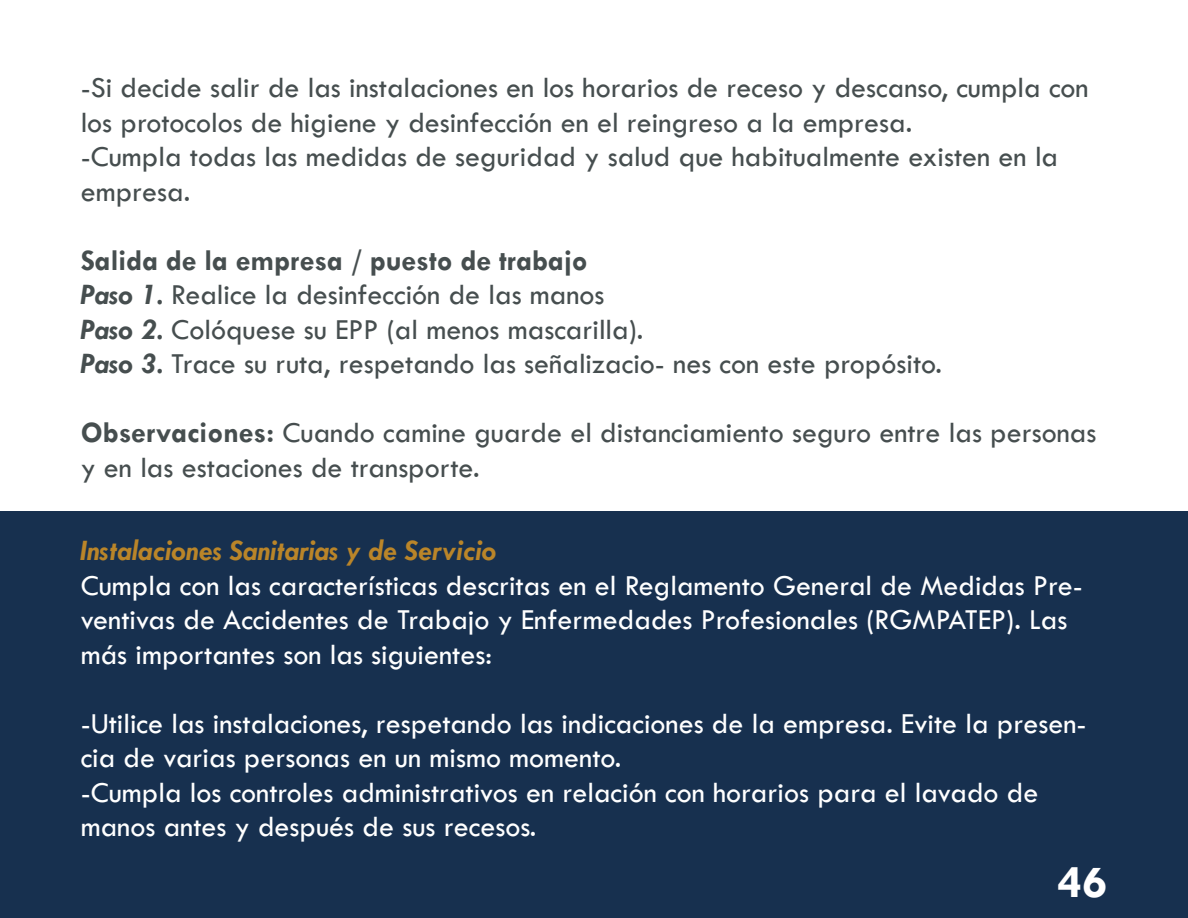
<style>
.page{position:relative;width:1188px;height:918px;background:#fff}
.page>*{position:absolute;margin:0;border:0;box-sizing:border-box;transform-origin:0 0}
.t1{font:700 46.5px "Tw Cen";color:#fff}
.t2{font:30px/34.5px "Tw Cen";color:#464e4f}
.t3{font:30px/34.5px "Tw Cen";color:#fff}
.t4{font:italic 700 30px "Tw Cen";color:#ba8529}
.s1{font-weight:700}
.s2{font-weight:700;font-style:italic}
</style>
<div class="page">
<div style="left:0;top:511px;width:1188px;height:407px;background:#17304f"></div>
<p class="t2" style="left:81px;top:70px;width:1010px">-Si decide salir de las instalaciones en los horarios de receso y descanso, cumpla con los protocolos de higiene y desinfección en el reingreso a la empresa.<br>-Cumpla todas las medidas de seguridad y salud que habitualmente existen en la empresa.</p>
<p class="t2" style="left:81px;top:243px;width:863px"><span class="s1">Salida de la empresa / puesto de trabajo<br></span><span class="s2">Paso 1.</span> Realice la desinfección de las manos<br><span class="s2">Paso 2.</span> Colóquese su EPP (al menos mascarilla).<br><span class="s2">Paso 3.</span> Trace su ruta, respetando las señalizacio- nes con este propósito.</p>
<p class="t2" style="left:81px;top:415px;width:1017px"><span class="s1">Observaciones:</span> Cuando camine guarde el distanciamiento seguro entre las personas y en las estaciones de transporte.</p>
<p class="t4" style="left:81px;top:533px;width:417px">Instalaciones Sanitarias y de Servicio</p>
<p class="t3" style="left:81px;top:568px;width:1004px">Cumpla con las características descritas en el Reglamento General de Medidas Pre&shy;ventivas de Accidentes de Trabajo y Enfermedades Profesionales (RGMPATEP). Las más importantes son las siguientes:</p>
<p class="t3" style="left:81px;top:706px;width:1007px">-Utilice las instalaciones, respetando las indicaciones de la empresa. Evite la presen&shy;cia de varias personas en un mismo momento.<br>-Cumpla los controles administrativos en relación con horarios para el lavado de manos antes y después de sus recesos.</p>
<h1 class="t1" style="left:1058px;top:854px;width:51px">46</h1>
</div>
